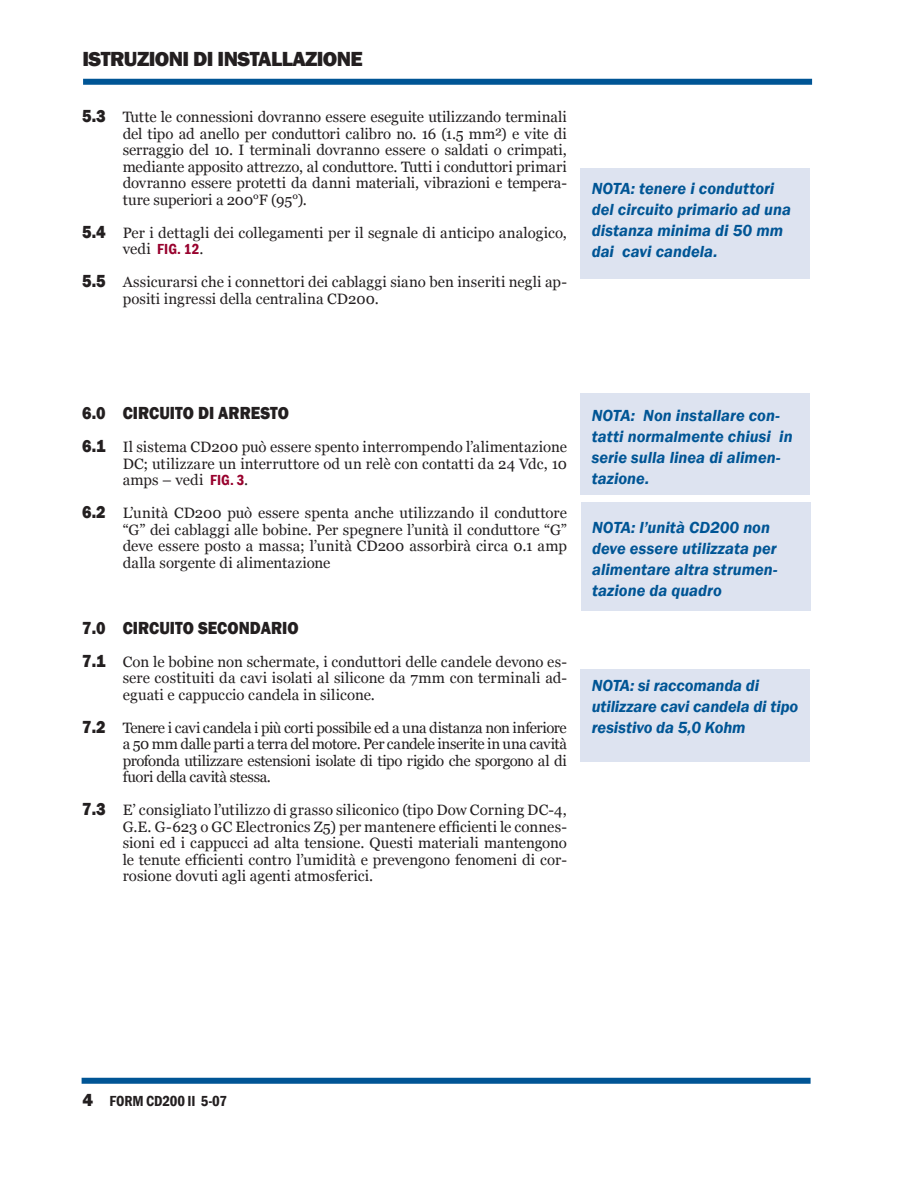
<style>
.page{position:relative;width:918px;height:1188px;background:#fff}
.page>*{position:absolute;margin:0;border:0;box-sizing:border-box;transform-origin:0 0}
.t1{font:800 21px "Franklin Gothic";letter-spacing:-.03em;color:#231f20}
.Text{font:800 18px "Franklin Gothic";color:#231f20;scale:.9 1}
.Text-2{font:italic 600 16.5px/21px "Franklin Gothic";color:#005595}
.Text-3{font:15px/16.5px "Georgia";color:#231f20;text-align:justify}
.t2{font:600 condensed 15px "Franklin Gothic";letter-spacing:-.01em;color:#231f20}
.s1{font-family:"Franklin Gothic";font-weight:800;font-size:18px}
.s2{font-family:"Franklin Gothic";font-weight:600;font-stretch:condensed;color:#98012d}
.s3{font-weight:800;font-stretch:normal;font-size:18px}
</style>
<div class="page">
<div style="left:83px;top:79px;width:729px;height:6px;background:#005595"></div>
<div style="left:82px;top:1078px;width:729px;height:6px;background:#005595"></div>
<div style="left:580px;top:168px;width:230px;height:111px;background:#dde3f0"></div>
<div style="left:580px;top:669px;width:230px;height:92px;background:#dde3f0"></div>
<div style="left:580px;top:393px;width:230px;height:102px;background:#dde3f0"></div>
<div style="left:581px;top:502px;width:229px;height:109px;background:#dde3f0"></div>
<h1 class="t1" style="left:82px;top:45px;width:282px">ISTRUZIONI DI INSTALLAZIONE</h1>
<p class="Text-3" style="left:123px;top:109px;width:446px;text-indent:-40px"><span class="s1">5.3</span> Tutte le connessioni dovranno essere eseguite utilizzando terminali del tipo ad anello per conduttori calibro no. 16 (1.5 mm²) e vite di serraggio del 10. I terminali dovranno essere o saldati o crimpati, mediante apposito attrezzo, al conduttore. Tutti i conduttori primari dovranno essere protetti da danni materiali, vibrazioni e tempera&shy;ture superiori a 200°F (95°).</p>
<p class="Text-3" style="left:123px;top:225px;width:446px;text-indent:-40px"><span class="s1">5.4</span> Per i dettagli dei collegamenti per il segnale di anticipo analogico, vedi <span class="s2">FIG. 12</span>.</p>
<p class="Text-3" style="left:123px;top:274px;width:446px;text-indent:-40px"><span class="s1">5.5</span> Assicurarsi che i connettori dei cablaggi siano ben inseriti negli ap&shy;positi ingressi della centralina CD200.</p>
<p class="Text-2" style="left:592px;top:178px;width:201px">NOTA: tenere i conduttori del circuito primario ad una distanza minima di 50 mm dai cavi candela.</p>
<p class="Text" style="left:82px;top:401px;width:231px">6.0 CIRCUITO DI ARRESTO</p>
<p class="Text-3" style="left:123px;top:439px;width:446px;text-indent:-40px"><span class="s1">6.1</span> Il sistema CD200 può essere spento interrompendo l’alimentazione DC; utilizzare un interruttore od un relè con contatti da 24 Vdc, 10 amps – vedi <span class="s2">FIG. 3</span>.</p>
<p class="Text-3" style="left:123px;top:505px;width:446px;text-indent:-40px"><span class="s1">6.2</span> L’unità CD200 può essere spenta anche utilizzando il conduttore “G” dei cablaggi alle bobine. Per spegnere l’unità il conduttore “G” deve essere posto a massa; l’unità CD200 assorbirà circa 0.1 amp dalla sorgente di alimentazione</p>
<p class="Text" style="left:82px;top:616px;width:242px">7.0 CIRCUITO SECONDARIO</p>
<p class="Text-3" style="left:123px;top:654px;width:446px;text-indent:-40px"><span class="s1">7.1</span> Con le bobine non schermate, i conduttori delle candele devono es&shy;sere costituiti da cavi isolati al silicone da 7mm con terminali ad&shy;eguati e cappuccio candela in silicone.</p>
<p class="Text-3" style="left:123px;top:720px;width:446px;text-indent:-40px"><span class="s1">7.2</span> Tenere i cavi candela i più corti possibile ed a una distanza non inferiore a 50 mm dalle parti a terra del motore. Per candele inserite in una cavità profonda utilizzare estensioni isolate di tipo rigido che sporgono al di fuori della cavità stessa.</p>
<p class="Text-3" style="left:123px;top:802px;width:446px;text-indent:-40px"><span class="s1">7.3</span> E’ consigliato l’utilizzo di grasso siliconico (tipo Dow Corning DC-4, G.E. G-623 o GC Electronics Z5) per mantenere efficienti le connes&shy;sioni ed i cappucci ad alta tensione. Questi materiali mantengono le tenute efficienti contro l’umidità e prevengono fenomeni di cor&shy;rosione dovuti agli agenti atmosferici.</p>
<p class="Text-2" style="left:592px;top:405px;width:203px">NOTA: Non installare con&shy;tatti normalmente chiusi in serie sulla linea di alimen&shy;tazione.</p>
<p class="Text-2" style="left:592px;top:517px;width:187px">NOTA: l’unità CD200 non deve essere utilizzata per alimentare altra strumen&shy;tazione da quadro</p>
<p class="Text-2" style="left:592px;top:675px;width:208px">NOTA: si raccomanda di utilizzare cavi candela di tipo resistivo da 5,0 Kohm</p>
<p class="t2" style="left:82px;top:1090px;width:146px"><span class="s3">4</span> FORM CD200 II 5-07</p>
</div>
